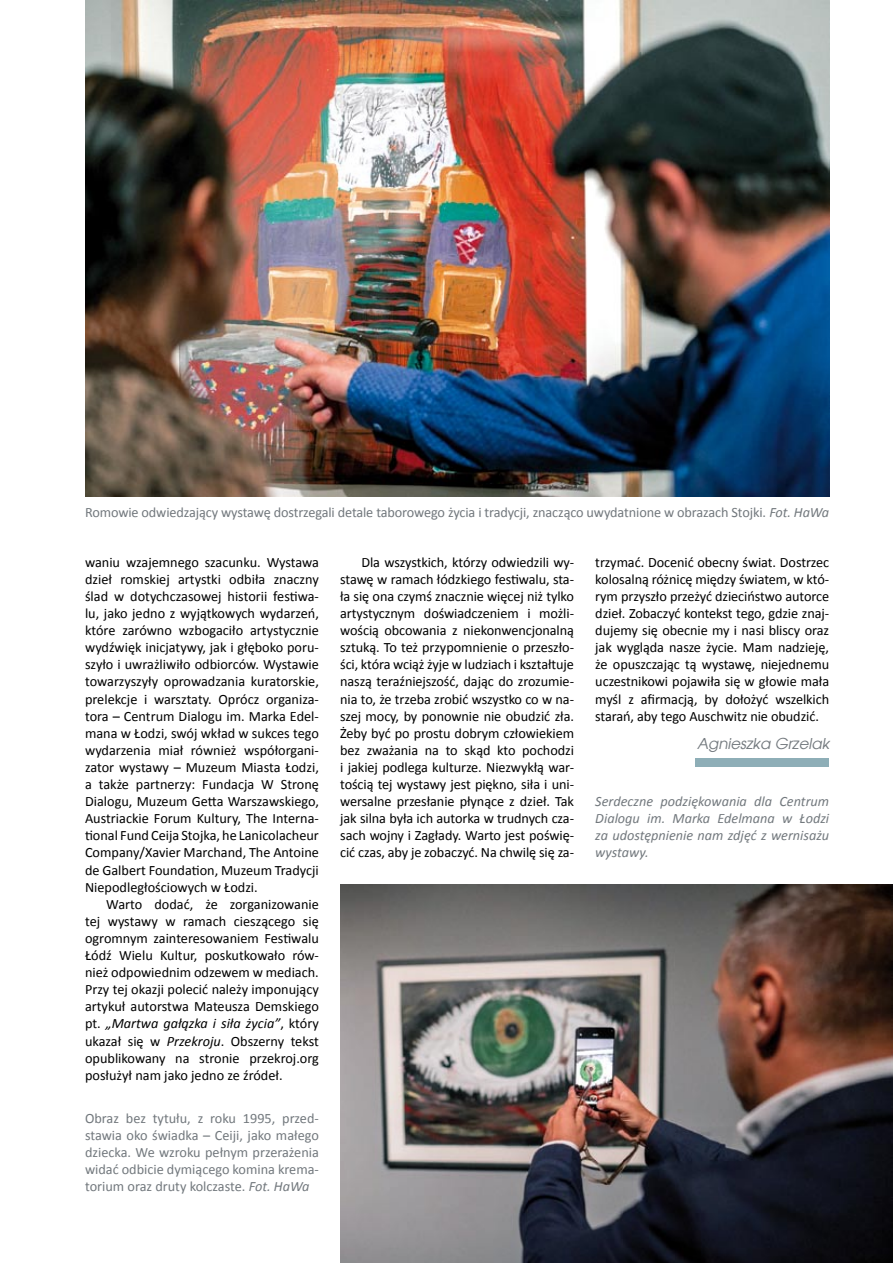
<style>
.page{position:relative;width:893px;height:1263px;background:#fff}
.page>*{position:absolute;margin:0;border:0;box-sizing:border-box;transform-origin:0 0}
.t1{font:italic 15px "Avalon";color:#72787d}
.t2{font:14.25px/17.1px "Calibri";letter-spacing:-.005em;color:#000;text-align:justify}
.t3{font:14.25px/17.1px "Calibri";letter-spacing:-.01em;color:#72787d;text-align:justify}
.t4{font:italic 14.25px/17.1px "Calibri";color:#72787d;text-align:justify}
.s1{font-style:italic}
</style>
<div class="page">
<img style="left:340px;top:884px;width:553px;height:379px">
<img style="left:85px;top:0;width:744px;height:496px">
<div style="left:696px;top:758px;width:133px;height:9px;background:#8eaeb7"></div>
<p class="t3" style="left:85px;top:503px;width:746px">Romowie odwiedzający wystawę dostrzegali detale taborowego życia i tradycji, znacząco uwydatnione w obrazach Stojki. <span class="s1">Fot. HaWa</span></p>
<p class="t2" style="left:85px;top:553px;width:235px">waniu wzajemnego szacunku. Wystawa dzieł romskiej artystki odbiła znaczny ślad w dotychczasowej historii festiwa&shy;lu, jako jedno z wyjątkowych wydarzeń, które zarówno wzbogaciło artystycznie wydźwięk inicjatywy, jak i głęboko poru&shy;szyło i uwrażliwiło odbiorców. Wystawie towarzyszyły oprowadzania kuratorskie, prelekcje i warsztaty. Oprócz organiza&shy;tora – Centrum Dialogu im. Marka Edel&shy;mana w Łodzi, swój wkład w sukces tego wydarzenia miał również współorgani&shy;zator wystawy – Muzeum Miasta Łodzi, a także partnerzy: Fundacja W Stronę Dialogu, Muzeum Getta Warszawskiego, Austriackie Forum Kultury, The Interna&shy;tional Fund Ceija Stojka, he Lanicolacheur Company/Xavier Marchand, The Antoine de Galbert Foundation, Muzeum Tradycji Niepodległościowych w Łodzi.</p>
<p class="t2" style="left:85px;top:895px;width:235px;text-indent:21px">Warto dodać, że zorganizowanie tej wystawy w ramach cieszącego się ogromnym zainteresowaniem Festiwalu Łódź Wielu Kultur, poskutkowało rów&shy;nież odpowiednim odzewem w mediach.<br>Przy tej okazji polecić należy imponujący artykuł autorstwa Mateusza Demskiego pt. <span class="s1">„Martwa gałązka i siła życia”</span>, który ukazał się w <span class="s1">Przekroju</span>. Obszerny tekst opublikowany na stronie przekroj.org posłużył nam jako jedno ze źródeł.</p>
<p class="t3" style="left:85px;top:1108px;width:235px">Obraz bez tytułu, z roku 1995, przed&shy;stawia oko świadka – Ceiji, jako małego dziecka. We wzroku pełnym przerażenia widać odbicie dymiącego komina krema&shy;torium oraz druty kolczaste. <span class="s1">Fot. HaWa</span></p>
<p class="t2" style="left:340px;top:553px;width:235px;text-indent:21px">Dla wszystkich, którzy odwiedzili wy&shy;stawę w ramach łódzkiego festiwalu, sta&shy;ła się ona czymś znacznie więcej niż tylko artystycznym doświadczeniem i możli&shy;wością obcowania z niekonwencjonalną sztuką. To też przypomnienie o przeszło&shy;ści, która wciąż żyje w ludziach i kształtuje naszą teraźniejszość, dając do zrozumie&shy;nia to, że trzeba zrobić wszystko co w na&shy;szej mocy, by ponownie nie obudzić zła.<br>Żeby być po prostu dobrym człowiekiem bez zważania na to skąd kto pochodzi i jakiej podlega kulturze. Niezwykłą war&shy;tością tej wystawy jest piękno, siła i uni&shy;wersalne przesłanie płynące z dzieł. Tak jak silna była ich autorka w trudnych cza&shy;sach wojny i Zagłady. Warto jest poświę&shy;cić czas, aby je zobaczyć. Na chwilę się za-</p>
<p class="t2" style="left:595px;top:553px;width:235px">trzymać. Docenić obecny świat. Dostrzec kolosalną różnicę między światem, w któ&shy;rym przyszło przeżyć dzieciństwo autorce dzieł. Zobaczyć kontekst tego, gdzie znaj&shy;dujemy się obecnie my i nasi bliscy oraz jak wygląda nasze życie. Mam nadzieję, że opuszczając tą wystawę, niejednemu uczestnikowi pojawiła się w głowie mała myśl z afirmacją, by dołożyć wszelkich starań, aby tego Auschwitz nie obudzić.</p>
<p class="t1" style="left:697px;top:735px;width:134px">Agnieszka Grzelak</p>
<p class="t4" style="left:595px;top:792px;width:235px">Serdeczne podziękowania dla Centrum Dialogu im. Marka Edelmana w Łodzi za udostępnienie nam zdjęć z wernisażu wystawy.</p>
</div>
